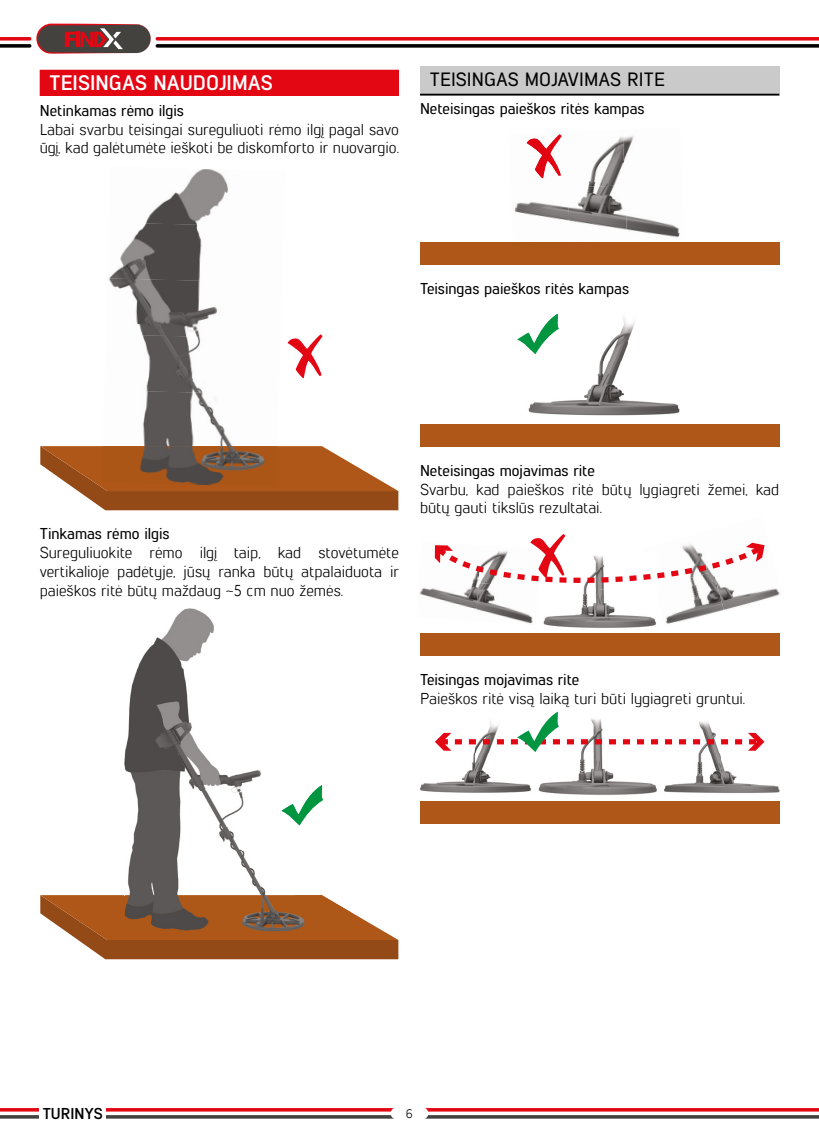
<style>
.page{position:relative;width:819px;height:1141px;background:#fff}
.page>*{position:absolute;margin:0;border:0;box-sizing:border-box;transform-origin:0 0}
.t1{font:700 21px "Lintel";color:#fff}
.t2{font:500 19.25px "Lintel";color:#000}
.t3{font:15.75px/18.9px "Lintel";color:#000}
.t4{font:500 15.75px "Lintel";color:#000}
.t5{font:700 15.75px "Lintel";letter-spacing:-.005em;color:#000}
.t6{font:12.25px "Lintel";color:#000}
</style>
<div class="page">
<svg style="left:0;top:24px;width:819px;height:30px"></svg>
<svg style="left:0;top:1108px;width:819px;height:11px"></svg>
<div style="left:40px;top:70px;width:359px;height:26px;background:#e30613"></div>
<svg style="left:40px;top:446px;width:358px;height:64px"></svg>
<svg style="left:287px;top:334px;width:36px;height:45px"></svg>
<img style="left:146px;top:169px;width:82px;height:53px">
<img style="left:109px;top:222px;width:93px;height:56px">
<img style="left:109px;top:278px;width:109px;height:56px">
<img style="left:142px;top:334px;width:60px;height:56px">
<img style="left:142px;top:390px;width:91px;height:56px">
<img style="left:102px;top:446px;width:175px;height:41px">
<svg style="left:40px;top:895px;width:358px;height:64px"></svg>
<img style="left:125px;top:609px;width:141px;height:286px">
<img style="left:125px;top:895px;width:226px;height:36px">
<img style="left:281px;top:785px;width:42px;height:41px">
<div style="left:420px;top:66px;width:359px;height:29px;background:#cacaca"></div>
<hr style="left:420px;top:94px;width:359px;height:1px;background:#000">
<div style="left:420px;top:242px;width:359px;height:23px;background:#ae5718"></div>
<img style="left:588px;top:136px;width:34px;height:49px">
<img style="left:622px;top:135px;width:12px;height:31px">
<img style="left:514px;top:202px;width:53px;height:19px">
<img style="left:567px;top:185px;width:58px;height:45px">
<img style="left:625px;top:215px;width:55px;height:23px">
<img style="left:526px;top:134px;width:35px;height:44px">
<div style="left:420px;top:424px;width:359px;height:23px;background:#ae5718"></div>
<svg style="left:517px;top:334px;width:9px;height:12px"></svg>
<img style="left:528px;top:313px;width:152px;height:103px">
<img style="left:526px;top:314px;width:33px;height:40px">
<img style="left:419px;top:583px;width:57px;height:27px">
<img style="left:476px;top:583px;width:57px;height:41px">
<img style="left:543px;top:583px;width:113px;height:45px">
<img style="left:666px;top:583px;width:54px;height:41px">
<img style="left:713px;top:583px;width:67px;height:28px">
<img style="left:645px;top:583px;width:11px;height:12px">
<div style="left:420px;top:633px;width:359px;height:23px;background:#ae5718"></div>
<svg style="left:435px;top:534px;width:329px;height:49px"></svg>
<img style="left:664px;top:741px;width:116px;height:52px">
<img style="left:420px;top:752px;width:111px;height:41px">
<img style="left:538px;top:752px;width:119px;height:43px">
<div style="left:420px;top:801px;width:359px;height:23px;background:#ae5718"></div>
<svg style="left:435px;top:712px;width:329px;height:40px"></svg>
<div style="left:390px;top:1107px;width:38px;height:12px;background:#fff;border-radius:6px"></div>
<div style="left:40px;top:1105px;width:66px;height:16px;background:#fff"></div>
<h1 class="t1" style="left:50px;top:68px;width:225px">TEISINGAS NAUDOJIMAS</h1>
<p class="t4" style="left:40px;top:99px;width:146px">Netinkamas rėmo ilgis</p>
<p class="t3" style="left:40px;top:119px;width:361px">Labai svarbu teisingai sureguliuoti rėmo ilgį pagal savo ūgį, kad galėtumėte ieškoti be diskomforto ir nuovargio.</p>
<p class="t2" style="left:430px;top:66px;width:236px">TEISINGAS MOJAVIMAS RITE</p>
<p class="t4" style="left:420px;top:98px;width:226px">Neteisingas paieškos ritės kampas</p>
<p class="t4" style="left:420px;top:277px;width:210px">Teisingas paieškos ritės kampas</p>
<p class="t4" style="left:40px;top:523px;width:131px">Tinkamas rėmo ilgis</p>
<p class="t3" style="left:40px;top:542px;width:361px;text-align:justify">Sureguliuokite rėmo ilgį taip, kad stovėtumėte vertikalioje padėtyje, jūsų ranka būtų atpalaiduota ir paieškos ritė būtų maždaug ~5 cm nuo žemės.</p>
<p class="t4" style="left:420px;top:459px;width:176px">Neteisingas mojavimas rite</p>
<p class="t3" style="left:420px;top:479px;width:361px">Svarbu, kad paieškos ritė būtų lygiagreti žemei, kad būtų gauti tikslūs rezultatai.</p>
<p class="t4" style="left:420px;top:668px;width:161px">Teisingas mojavimas rite</p>
<p class="t3" style="left:420px;top:688px;width:327px">Paieškos ritė visą laiką turi būti lygiagreti gruntui.</p>
<p class="t5" style="left:43px;top:1103px;width:62px">TURINYS</p>
<p class="t6" style="left:406px;top:1105px;width:9px">6</p>
</div>
